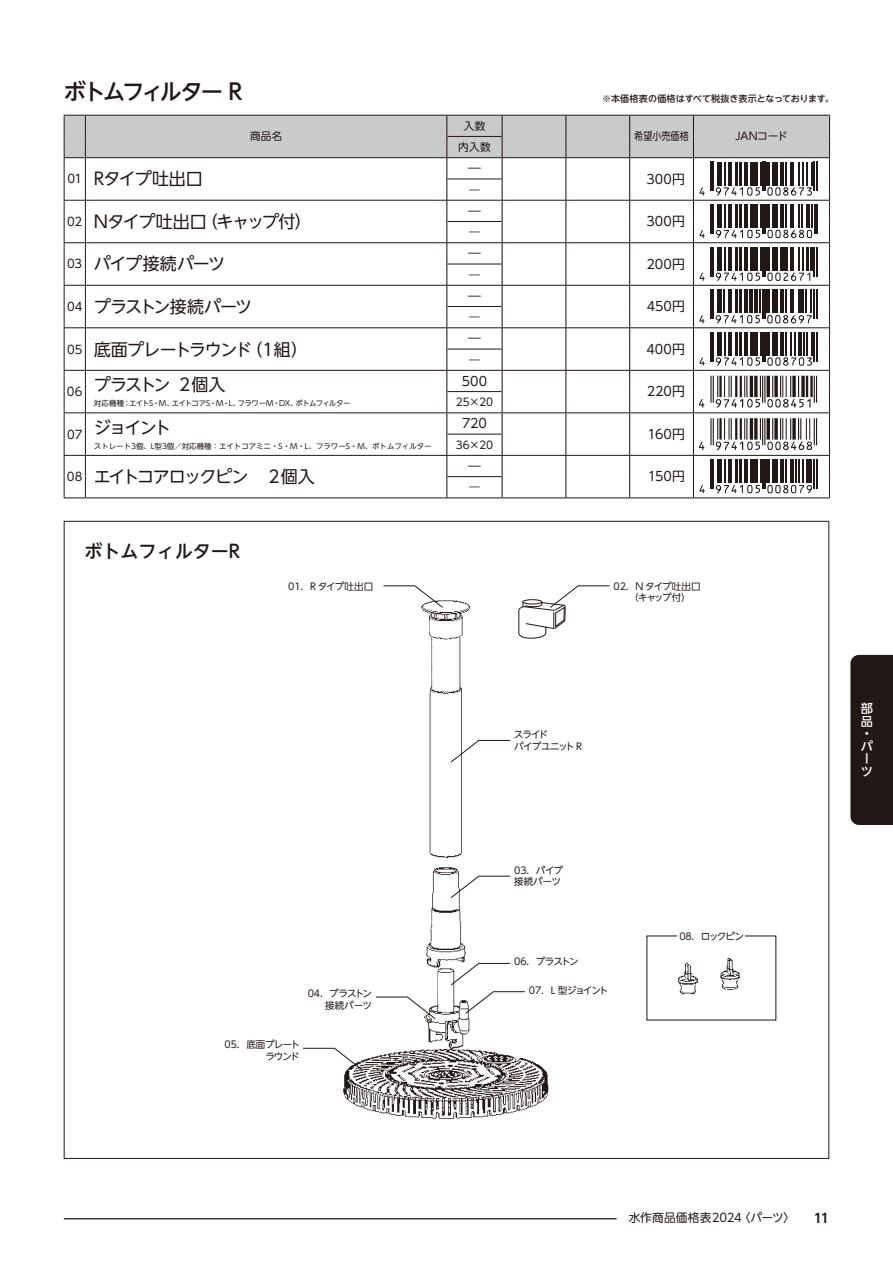
<style>
.page{position:relative;width:893px;height:1263px;background:#fff}
.page>*{position:absolute;margin:0;border:0;box-sizing:border-box;transform-origin:0 0}
.t1{font:500 22.35px "UD Shin Go NT Pr 6 N";letter-spacing:-.12em;color:#221815}
.t2{font:500 18px "UD Shin Go NT Pr 6 N";color:#221815}
.t3{font:16.95px "UD Shin Go NT Pr 6 N";letter-spacing:-.075em;color:#221815}
.t4{font:16.95px "UD Shin Go NT Pr 6 N";letter-spacing:-.095em;color:#221815}
.t5{font:16.95px "UD Shin Go NT Pr 6 N";letter-spacing:-.115em;color:#221815}
.t6{font:16.95px "UD Shin Go NT Pr 6 N";letter-spacing:-.025em;color:#221815}
.t7{font:12.75px "UD Shin Go NT Pr 6 N";letter-spacing:.01em;color:#221815}
.t8{font:700 12.75px "UD Shin Go NT Pr 6 N De";color:#221815}
.t9{font:500 12.15px/12.6px "UD Shin Go NT Pr 6 N";color:#fff}
.t10{font:11.7px "UD Shin Go NT Pr 6 N";color:#221815}
.t11{font:10.65px "UD Shin Go NT Pr 6 N";letter-spacing:.005em;color:#221815}
.t12{font:10.65px "UD Shin Go NT Pr 6 N";letter-spacing:.005em;color:#221815;scale:.85 1}
.t13{font:9.6px/11.6px "UD Shin Go NT Pr 6 N";letter-spacing:-.105em;color:#221815;text-align:center}
.t14{font:9.6px/11.6px "UD Shin Go NT Pr 6 N";letter-spacing:-.05em;color:#221815}
.t15{font:9.6px "UD Shin Go NT Pr 6 N";letter-spacing:-.165em;color:#221815}
.t16{font:500 9px "UD Shin Go NT Pr 6 N";letter-spacing:-.01em;color:#221815}
.t17{font:7.5px "UD Shin Go NT Pr 6 N";color:#221815}
.t18{font:7.5px "UD Shin Go NT Pr 6 N";letter-spacing:-.065em;color:#221815}
.s1{font-size:11.7px}
</style>
<div class="page">
<img style="left:343px;top:600px;width:206px;height:519px">
<svg style="left:383px;top:585px;width:61px;height:23px"></svg>
<svg style="left:450px;top:740px;width:61px;height:23px"></svg>
<svg style="left:450px;top:875px;width:61px;height:24px"></svg>
<svg style="left:450px;top:963px;width:76px;height:51px"></svg>
<svg style="left:375px;top:996px;width:61px;height:24px"></svg>
<svg style="left:303px;top:1047px;width:60px;height:24px"></svg>
<svg style="left:518px;top:585px;width:92px;height:54px"></svg>
<div style="left:522px;top:599px;width:20px;height:5px;border:1px solid #221815;border-radius:50%"></div>
<img style="left:678px;top:962px;width:20px;height:33px">
<img style="left:720px;top:957px;width:21px;height:34px">
<div style="left:850px;top:655px;width:43px;height:170px;background:#221815"></div>
<hr style="left:64px;top:1218px;width:553px;height:1px;background:#221815">
<svg style="left:64px;top:115px;width:766px;height:383px"></svg>
<h1 class="t1" style="left:64px;top:74px;width:180px">ボトムフィルター R</h1>
<p class="t16" style="left:602px;top:91px;width:233px">※本価格表の価格はすべて税抜き表示となっております。</p>
<p class="t11" style="left:250px;top:128px;width:34px">商品名</p>
<p class="t11" style="left:464px;top:117px;width:23px">入数</p>
<p class="t11" style="left:458px;top:138px;width:34px">内入数</p>
<p class="t12" style="left:634px;top:128px;width:66px">希望小売価格</p>
<p class="t11" style="left:735px;top:128px;width:54px">JANコード</p>
<h3 class="t6" style="left:67px;top:165px;width:137px"><span class="s1">01</span> Rタイプ吐出口</h3>
<h3 class="t7" style="left:468px;top:158px;width:14px">―</h3>
<h3 class="t7" style="left:646px;top:169px;width:40px">300円</h3>
<p class="t11" style="left:469px;top:181px;width:12px">―</p>
<h3 class="t3" style="left:67px;top:208px;width:246px"><span class="s1">02</span> Nタイプ吐出口（キャップ付）</h3>
<h3 class="t7" style="left:468px;top:201px;width:14px">―</h3>
<h3 class="t7" style="left:646px;top:211px;width:40px">300円</h3>
<p class="t11" style="left:469px;top:223px;width:12px">―</p>
<h3 class="t3" style="left:67px;top:250px;width:159px"><span class="s1">03</span> パイプ接続パーツ</h3>
<h3 class="t7" style="left:468px;top:243px;width:14px">―</h3>
<h3 class="t7" style="left:647px;top:254px;width:40px">200円</h3>
<p class="t11" style="left:469px;top:266px;width:12px">―</p>
<h3 class="t3" style="left:67px;top:293px;width:187px"><span class="s1">04</span> プラストン接続パーツ</h3>
<h3 class="t7" style="left:468px;top:286px;width:14px">―</h3>
<h3 class="t7" style="left:647px;top:296px;width:40px">450円</h3>
<p class="t11" style="left:469px;top:309px;width:12px">―</p>
<h3 class="t3" style="left:67px;top:335px;width:242px"><span class="s1">05</span> 底面プレートラウンド（１組）</h3>
<h3 class="t7" style="left:468px;top:328px;width:14px">―</h3>
<h3 class="t7" style="left:646px;top:339px;width:40px">400円</h3>
<p class="t11" style="left:469px;top:351px;width:12px">―</p>
<h3 class="t5" style="left:67px;top:371px;width:160px"><sub>06</sub> プラストン ２個入</h3>
<p class="t18" style="left:94px;top:397px;width:258px">対応機種：エイトS・M、エイトコアS・M・L、フラワーM・DX、ボトムフィルター</p>
<h3 class="t7" style="left:462px;top:371px;width:27px">500</h3>
<p class="t11" style="left:456px;top:394px;width:39px">25×20</p>
<h3 class="t7" style="left:647px;top:381px;width:40px">220円</h3>
<h3 class="t3" style="left:67px;top:413px;width:106px"><sub>07</sub> ジョイント</h3>
<p class="t17" style="left:94px;top:440px;width:339px">ストレート3個、L型3個／対応機種：エイトコアミニ・S・M・L、フラワーS・M、ボトムフィルター</p>
<h3 class="t7" style="left:462px;top:413px;width:26px">720</h3>
<p class="t11" style="left:456px;top:436px;width:39px">36×20</p>
<h3 class="t7" style="left:648px;top:424px;width:39px">160円</h3>
<h3 class="t4" style="left:67px;top:463px;width:249px"><span class="s1">08</span> エイトコアロックピン　２個入</h3>
<h3 class="t7" style="left:468px;top:456px;width:14px">―</h3>
<h3 class="t7" style="left:648px;top:466px;width:39px">150円</h3>
<p class="t11" style="left:469px;top:479px;width:12px">―</p>
<h2 class="t2" style="left:84px;top:536px;width:157px">ボトムフィルターR</h2>
<p class="t14" style="left:288px;top:580px;width:86px">0１．R タイプ吐出口</p>
<p class="t13" style="left:614px;top:580px;width:89px">0２．N タイプ吐出口（キャップ付）</p>
<p class="t13" style="left:514px;top:728px;width:70px;text-align:left">スライド<br>パイプユニット R</p>
<p class="t14" style="left:514px;top:864px;width:50px">0３．パイプ接続パーツ</p>
<p class="t13" style="left:514px;top:956px;width:66px">0６．プラストン</p>
<p class="t13" style="left:308px;top:987px;width:66px">0４．プラストン</p>
<p class="t15" style="left:529px;top:982px;width:81px">0７．L 型ジョイント</p>
<p class="t13" style="left:325px;top:999px;width:48px">接続パーツ</p>
<p class="t13" style="left:225px;top:1039px;width:77px;text-align:right">0５．底面プレートラウンド</p>
<p class="t13" style="left:679px;top:930px;width:66px">0８．ロックピン</p>
<p class="t9" style="left:861px;top:702px;width:14px">部品・パーツ</p>
<p class="t10" style="left:629px;top:1208px;width:168px">水作商品価格表2024〈パーツ〉</p>
<h3 class="t8" style="left:814px;top:1208px;width:17px">11</h3>
</div>
